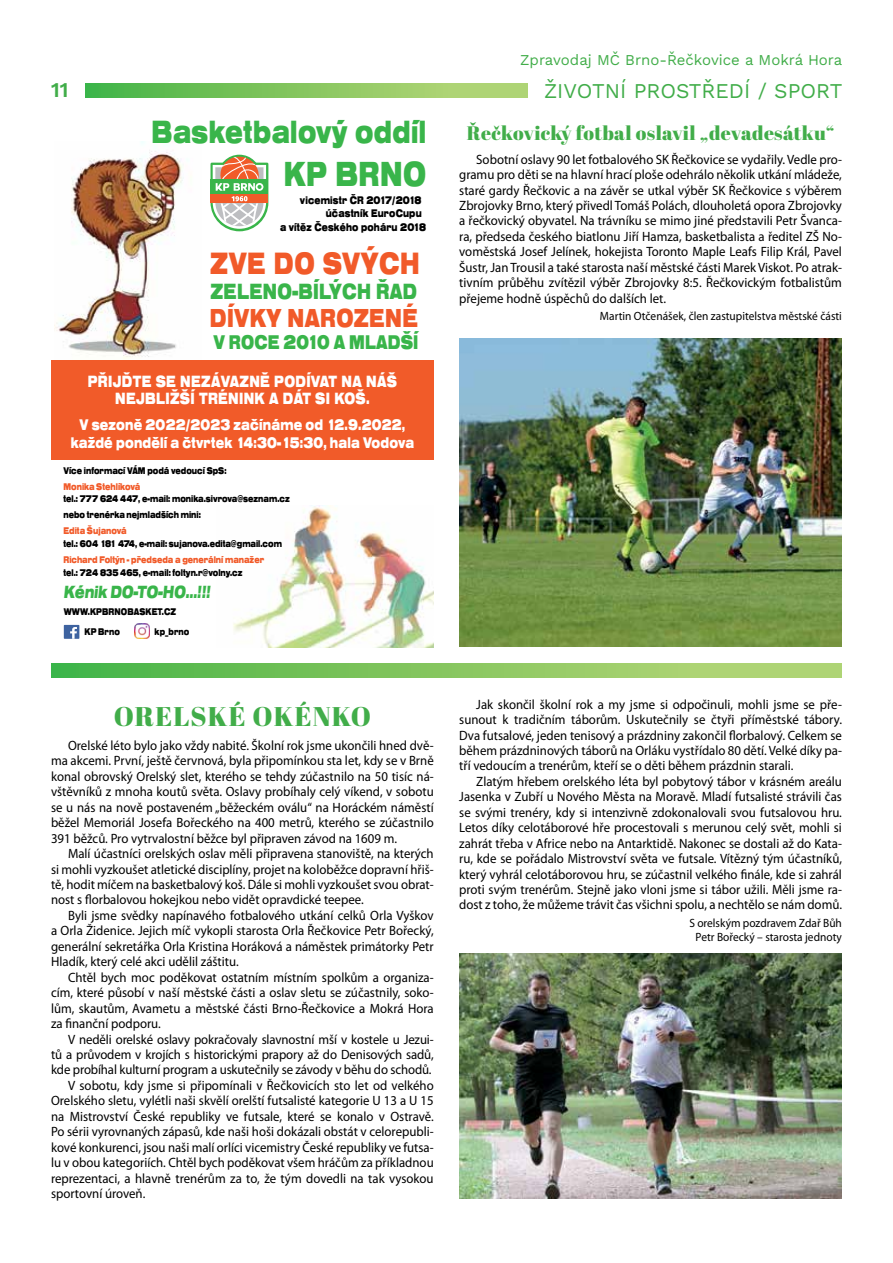
<style>
.page{position:relative;width:893px;height:1263px;background:#fff}
.page>*{position:absolute;margin:0;border:0;box-sizing:border-box;transform-origin:0 0}
.t1{font:36.15px "Nimbus Sans DOT Blac Exte";letter-spacing:.02em;color:#39b54a;scale:.65 1}
.t2{font:33.45px "Nimbus Sans DOT Blac Exte";letter-spacing:.02em;color:#39b54a;scale:.65 1}
.t3{font:32.1px "Nimbus Sans DOT Blac Exte";letter-spacing:.03em;color:#f15a29;scale:.65 1}
.t4{font:27px "Abril Fatface";color:#41ad49}
.t5{font:27px "Nimbus Sans DOT Blac Exte";letter-spacing:.02em;color:#f15a29;scale:.65 1}
.t6{font:22.95px "Nimbus Sans DOT Blac Exte";letter-spacing:.02em;color:#39b54a;scale:.65 1}
.t7{font:21px "Work Sans";color:#41ad49}
.t8{font:600 21px "Work Sans";color:#41ad49}
.t9{font:20.55px "Nimbus Sans DOT Blac Exte";letter-spacing:.01em;color:#39b54a;scale:.65 1}
.t10{font:19.5px "Abril Fatface";letter-spacing:.02em;color:#41ad49}
.t11{font:18.3px "Nimbus Sans DOT Blac Exte";color:#39b54a;scale:.65 1}
.t12{font:16.95px/17px "Nimbus Sans DOT Blac Exte";letter-spacing:.03em;color:#fff;text-align:center;scale:.65 1}
.t13{font:16.05px/17.5px "Nimbus Sans DOT Blac Exte";letter-spacing:.02em;color:#fff;text-align:center;scale:.65 1}
.t14{font:15px "Work Sans";color:#41ad49}
.t15{font:13.5px/15.5px "Myriad Pro";color:#000;text-align:justify;scale:.95 1}
.t16{font:12px/13.5px "Myriad Pro";color:#000;text-align:center;scale:.95 1}
.t17{font:11.4px "Nimbus Sans DOT Blac Exte";letter-spacing:.02em;color:#000;scale:.65 1}
.t18{font:10.05px/16px "Nimbus Sans DOT Blac Exte";color:#000;scale:.65 1}
.t19{font:10.05px "Nimbus Sans DOT Blac Exte";color:#f15a29;scale:.65 1}
</style>
<div class="page">
<svg style="left:85px;top:84px;width:442px;height:14px;background:#83c660"></svg>
<svg style="left:51px;top:663px;width:791px;height:14px;background:#83c660"></svg>
<img style="left:459px;top:954px;width:383px;height:244px">
<img style="left:54px;top:141px;width:147px;height:220px">
<div style="left:51px;top:361px;width:383px;height:99px;background:#f15b29"></div>
<img style="left:233px;top:505px;width:201px;height:142px">
<div style="left:64px;top:625px;width:15px;height:14px;background:#3e63a0"></div>
<svg style="left:70px;top:627px;width:7px;height:12px"></svg>
<svg style="left:210px;top:154px;width:58px;height:77px"></svg>
<img style="left:134px;top:623px;width:16px;height:16px">
<img style="left:459px;top:338px;width:383px;height:308px">
<h3 class="t8" style="left:51px;top:74px;width:19px">11</h3>
<h2 class="t2" style="left:152px;top:113px;width:424px">Basketbalový oddíl</h2>
<h1 class="t1" style="left:284px;top:153px;width:220px">KP BRNO</h1>
<p class="t17" style="left:300px;top:193px;width:189px">vicemistr ČR 2017/2018</p>
<p class="t17" style="left:326px;top:207px;width:149px">účastník EuroCupu</p>
<p class="t17" style="left:280px;top:221px;width:226px">a vítěz Českého poháru 2018</p>
<h3 class="t3" style="left:210px;top:245px;width:324px">ZVE DO SVÝCH</h3>
<h3 class="t6" style="left:210px;top:278px;width:319px">ZELENO-BÍLÝCH ŘAD</h3>
<h3 class="t5" style="left:210px;top:303px;width:322px">DÍVKY NAROZENÉ</h3>
<h3 class="t9" style="left:213px;top:330px;width:317px">V ROCE 2010 A MLADŠÍ</h3>
<p class="t12" style="left:88px;top:373px;width:477px">PŘIJĎTE SE NEZÁVAZNĚ PODÍVAT NA NÁŠ<br>NEJBLIŽŠÍ TRÉNINK A DÁT SI KOŠ.</p>
<p class="t13" style="left:71px;top:416px;width:529px">V sezoně 2022/2023 začínáme od 12.9.2022, každé pondělí a čtvrtek 14:30-15:30, hala Vodova</p>
<p class="t18" style="left:63px;top:463px;width:252px">Více informací VÁM podá vedoucí SpS:</p>
<p class="t19" style="left:63px;top:481px;width:119px">Monika Stehlíková</p>
<p class="t18" style="left:63px;top:491px;width:349px">tel.: 777 624 447, e-mail: monika.sivrova@seznam.cz nebo trenérka nejmladších mini:</p>
<p class="t19" style="left:63px;top:525px;width:99px">Edita Šujanová</p>
<p class="t18" style="left:63px;top:536px;width:338px">tel.: 604 181 474, e-mail: sujanova.edita@gmail.com</p>
<p class="t19" style="left:63px;top:554px;width:310px">Richard Foltýn - předseda a generální manažer</p>
<p class="t18" style="left:63px;top:565px;width:277px">tel.: 724 835 465, e-mail: foltyn.r@volny.cz</p>
<h3 class="t11" style="left:63px;top:582px;width:230px">Kénik DO-TO-HO…!!!</h3>
<p class="t18" style="left:85px;top:624px;width:56px">KP Brno</p>
<p class="t18" style="left:155px;top:624px;width:55px">kp_brno</p>
<p class="t18" style="left:64px;top:604px;width:175px">WWW.KPBRNOBASKET.CZ</p>
<h3 class="t4" style="left:114px;top:697px;width:41px">Orelsk</h3>
<h3 class="t4" style="left:229px;top:697px;width:104px">é okénko</h3>
<p class="t15" style="left:51px;top:737px;width:404px;text-indent:17px">Orelské léto bylo jako vždy nabité. Školní rok jsme ukončili hned dvě&shy;ma akcemi. První, ještě červnová, byla připomínkou sta let, kdy se v Brně konal obrovský Orelský slet, kterého se tehdy zúčastnilo na 50 tisíc ná&shy;vštěvníků z mnoha koutů světa. Oslavy probíhaly celý víkend, v sobotu se u nás na nově postaveném „běžeckém oválu“ na Horáckém náměstí běžel Memoriál Josefa Bořeckého na 400 metrů, kterého se zúčastnilo 391 běžců. Pro vytrvalostní běžce byl připraven závod na 1609 m.</p>
<p class="t15" style="left:51px;top:846px;width:404px;text-indent:17px">Malí účastníci orelských oslav měli připravena stanoviště, na kterých si mohli vyzkoušet atletické disciplíny, projet na koloběžce dopravní hřiš&shy;tě, hodit míčem na basketbalový koš. Dále si mohli vyzkoušet svou obrat&shy;nost s florbalovou hokejkou nebo vidět opravdické teepee.</p>
<p class="t15" style="left:51px;top:907px;width:404px;text-indent:17px">Byli jsme svědky napínavého fotbalového utkání celků Orla Vyškov a Orla Židenice. Jejich míč vykopli starosta Orla Řečkovice Petr Bořecký, generální sekretářka Orla Kristina Horáková a náměstek primátorky Petr Hladík, který celé akci udělil záštitu.</p>
<p class="t15" style="left:51px;top:969px;width:404px;text-indent:17px">Chtěl bych moc poděkovat ostatním místním spolkům a organiza&shy;cím, které působí v naší městské části a oslav sletu se zúčastnily, soko&shy;lům, skautům, Avametu a městské části Brno-Řečkovice a Mokrá Hora za finanční podporu.</p>
<p class="t15" style="left:68px;top:1031px;width:386px">V neděli orelské oslavy pokračovaly slavnostní mší v kostele u Jezui-</p>
<p class="t15" style="left:51px;top:1046px;width:404px">tů a průvodem v krojích s historickými prapory až do Denisových sadů,</p>
<p class="t15" style="left:51px;top:1062px;width:402px">kde probíhal kulturní program a uskutečnily se závody v běhu do schodů.</p>
<p class="t15" style="left:68px;top:1077px;width:386px">V sobotu, kdy jsme si připomínali v Řečkovicích sto let od velkého</p>
<p class="t15" style="left:51px;top:1093px;width:404px">Orelského sletu, vylétli naši skvělí orelští futsalisté kategorie U 13 a U 15</p>
<p class="t15" style="left:51px;top:1108px;width:404px">na Mistrovství České republiky ve futsale, které se konalo v Ostravě.</p>
<p class="t15" style="left:51px;top:1124px;width:404px">Po sérii vyrovnaných zápasů, kde naši hoši dokázali obstát v celorepubli-</p>
<p class="t15" style="left:51px;top:1139px;width:404px">kové konkurenci, jsou naši malí orlíci vicemistry České republiky ve futsa-</p>
<p class="t15" style="left:51px;top:1155px;width:404px">lu v obou kategoriích. Chtěl bych poděkovat všem hráčům za příkladnou</p>
<p class="t15" style="left:51px;top:1170px;width:404px">reprezentaci, a hlavně trenérům za to, že tým dovedli na tak vysokou</p>
<p class="t15" style="left:51px;top:1185px;width:101px">sportovní úroveň.</p>
<p class="t14" style="left:520px;top:48px;width:323px">Zpravodaj MČ Brno-Řečkovice a Mokrá Hora</p>
<h3 class="t7" style="left:544px;top:75px;width:300px">ŽIVOTNÍ PROSTŘEDÍ / SPORT</h3>
<h3 class="t10" style="left:467px;top:119px;width:369px">Řečkovický fotbal oslavil „devadesátku“</h3>
<p class="t15" style="left:459px;top:151px;width:404px;text-indent:17px">Sobotní oslavy 90 let fotbalového SK Řečkovice se vydařily. Vedle pro&shy;gramu pro děti se na hlavní hrací ploše odehrálo několik utkání mládeže, staré gardy Řečkovic a na závěr se utkal výběr SK Řečkovice s výběrem Zbrojovky Brno, který přivedl Tomáš Polách, dlouholetá opora Zbrojovky a řečkovický obyvatel. Na trávníku se mimo jiné představili Petr Švanca&shy;ra, předseda českého biatlonu Jiří Hamza, basketbalista a ředitel ZŠ No&shy;voměstská Josef Jelínek, hokejista Toronto Maple Leafs Filip Král, Pavel Šustr, Jan Trousil a také starosta naší městské části Marek Viskot. Po atrak&shy;tivním průběhu zvítězil výběr Zbrojovky 8:5. Řečkovickým fotbalistům přejeme hodně úspěchů do dalších let.</p>
<p class="t16" style="left:600px;top:309px;width:256px">Martin Otčenášek, člen zastupitelstva městské části</p>
<p class="t15" style="left:459px;top:696px;width:404px;text-indent:17px">Jak skončil školní rok a my jsme si odpočinuli, mohli jsme se pře&shy;sunout k tradičním táborům. Uskutečnily se čtyři příměstské tábory.<br>Dva futsalové, jeden tenisový a prázdniny zakončil florbalový. Celkem se během prázdninových táborů na Orláku vystřídalo 80 dětí. Velké díky pa&shy;tří vedoucím a trenérům, kteří se o děti během prázdnin starali.</p>
<p class="t15" style="left:459px;top:773px;width:404px;text-indent:17px">Zlatým hřebem orelského léta byl pobytový tábor v krásném areálu Jasenka v Zubří u Nového Města na Moravě. Mladí futsalisté strávili čas se svými trenéry, kdy si intenzivně zdokonalovali svou futsalovou hru.<br>Letos díky celotáborové hře procestovali s merunou celý svět, mohli si zahrát třeba v Africe nebo na Antarktidě. Nakonec se dostali až do Kata&shy;ru, kde se pořádalo Mistrovství světa ve futsale. Vítězný tým účastníků, který vyhrál celotáborovou hru, se zúčastnil velkého finále, kde si zahrál proti svým trenérům. Stejně jako vloni jsme si tábor užili. Měli jsme ra&shy;dost z toho, že můžeme trávit čas všichni spolu, a nechtělo se nám domů.</p>
<p class="t16" style="left:689px;top:916px;width:162px">S orelským pozdravem Zdař Bůh<br>Petr Bořecký – starosta jednoty</p>
</div>
